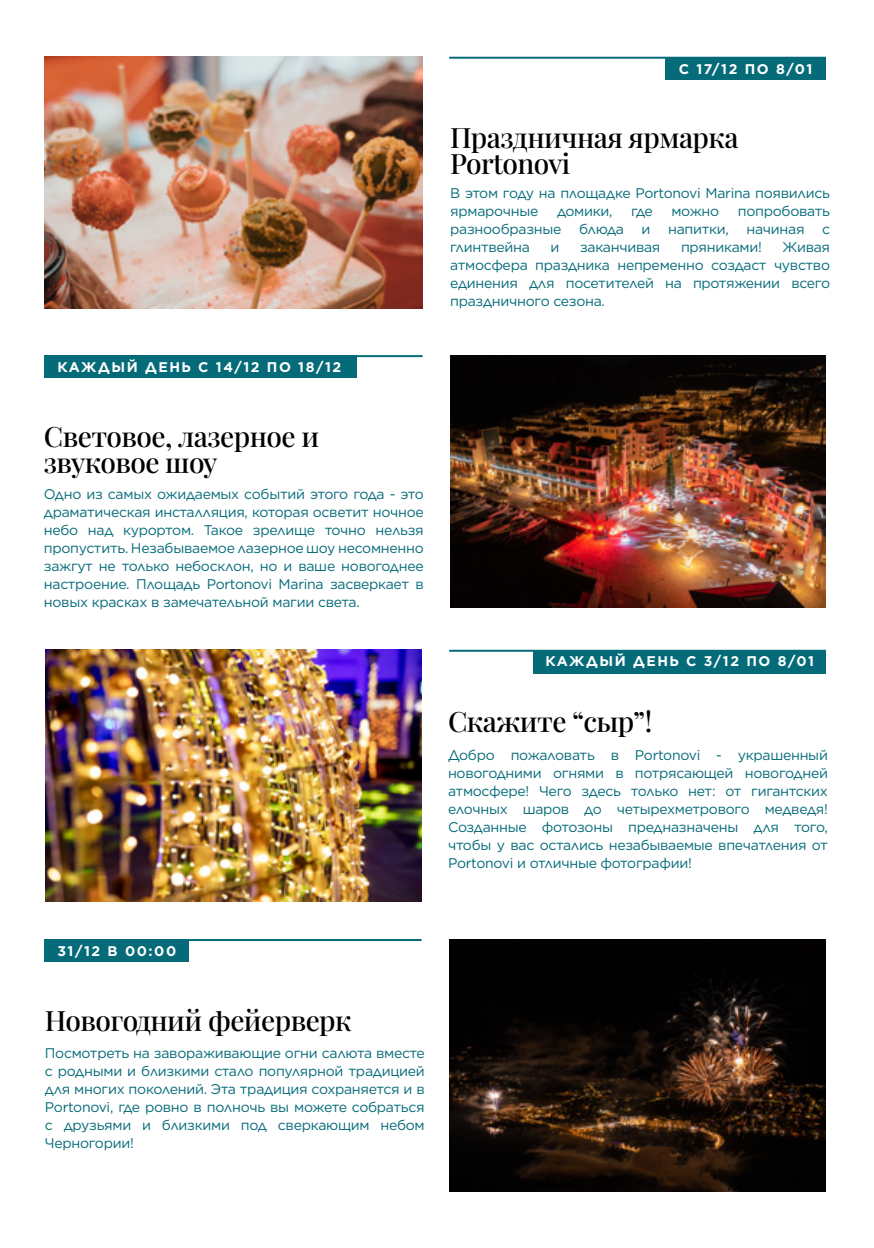
<style>
.page{position:relative;width:874px;height:1248px;background:#fff}
.page>*{position:absolute;margin:0;border:0;box-sizing:border-box;transform-origin:0 0}
.t1{font:500 28px/26px "Playfair Display";letter-spacing:-.02em;color:#000}
.t2{font:14px/18px "Gotham";letter-spacing:-.02em;color:#056b79;text-align:justify}
.t3{font:700 14px "Gotham";letter-spacing:.11em;color:#fff}
</style>
<div class="page">
<hr style="left:46px;top:355px;width:376px;height:2px;background:#056b79">
<hr style="left:46px;top:938px;width:375px;height:2px;background:#056b79">
<hr style="left:449px;top:649px;width:376px;height:2px;background:#056b79">
<hr style="left:449px;top:57px;width:376px;height:2px;background:#056b79">
<div style="left:45px;top:355px;width:312px;height:23px;background:#056b79"></div>
<div style="left:45px;top:938px;width:144px;height:23px;background:#056b79"></div>
<div style="left:533px;top:651px;width:292px;height:23px;background:#056b79"></div>
<div style="left:664px;top:57px;width:161px;height:22px;background:#056b79"></div>
<img style="left:45px;top:57px;width:377px;height:252px">
<img style="left:450px;top:355px;width:375px;height:252px">
<img style="left:46px;top:649px;width:375px;height:252px">
<img style="left:449px;top:939px;width:376px;height:252px">
<p class="t3" style="left:57px;top:358px;width:285px">КАЖДЫЙ ДЕНЬ С 14/12 ПО 18/12</p>
<h1 class="t1" style="left:44px;top:421px;width:277px">Световое, лазерное и звуковое шоу</h1>
<p class="t2" style="left:44px;top:485px;width:381px">Одно из самых ожидаемых событий этого года - это драматическая инсталляция, которая осветит ночное небо над курортом. Такое зрелище точно нельзя пропустить. Незабываемое лазерное шоу несомненно зажгут не только небосклон, но и ваше новогоднее настроение. Площадь Portonovi Marina засверкает в новых красках в замечательной магии света.</p>
<p class="t3" style="left:678px;top:59px;width:135px">С 17/12 ПО 8/01</p>
<h1 class="t1" style="left:450px;top:122px;width:290px">Праздничная ярмарка<br>Portonovi</h1>
<p class="t2" style="left:450px;top:184px;width:381px">В этом году на площадке Portonovi Marina появились ярмарочные</p>
<p class="t2" style="left:556px;top:202px;width:57px">домики,</p>
<p class="t2" style="left:630px;top:202px;width:23px">где</p>
<p class="t2" style="left:671px;top:202px;width:49px">можно</p>
<p class="t2" style="left:737px;top:202px;width:94px">попробовать</p>
<p class="t2" style="left:450px;top:220px;width:113px">разнообразные</p>
<p class="t2" style="left:578px;top:220px;width:46px">блюда</p>
<p class="t2" style="left:641px;top:220px;width:10px">и</p>
<p class="t2" style="left:667px;top:220px;width:62px">напитки,</p>
<p class="t2" style="left:746px;top:220px;width:59px">начиная</p>
<p class="t2" style="left:821px;top:220px;width:9px">с</p>
<p class="t2" style="left:450px;top:238px;width:81px">глинтвейна</p>
<p class="t2" style="left:550px;top:238px;width:10px">и</p>
<p class="t2" style="left:579px;top:238px;width:82px">заканчивая</p>
<p class="t2" style="left:680px;top:238px;width:82px">пряниками!</p>
<p class="t2" style="left:450px;top:238px;width:381px;text-indent:332px">Живая атмосфера праздника непременно создаст чувство единения для посетителей на протяжении всего праздничного сезона.</p>
<p class="t3" style="left:545px;top:652px;width:270px">КАЖДЫЙ ДЕНЬ С 3/12 ПО 8/01</p>
<h1 class="t1" style="left:448px;top:706px;width:206px">Скажите “сыр”!</h1>
<p class="t2" style="left:448px;top:745px;width:381px">Добро пожаловать в Portonovi - украшенный новогодними огнями в потрясающей новогодней атмосфере! Чего здесь только нет: от гигантских елочных шаров до четырехметрового медведя!<br>Созданные фотозоны предназначены для того, чтобы у вас остались незабываемые впечатления от Portonovi и отличные фотографии!</p>
<p class="t3" style="left:57px;top:941px;width:120px">31/12 В 00:00</p>
<h1 class="t1" style="left:45px;top:1004px;width:308px">Новогодний фейерверк</h1>
<p class="t2" style="left:45px;top:1043px;width:381px">Посмотреть на завораживающие огни салюта вместе с родными и близкими стало популярной традицией для многих поколений. Эта традиция сохраняется и в Portonovi, где ровно в полночь вы можете собраться с друзьями и близкими под сверкающим небом Черногории!</p>
</div>
